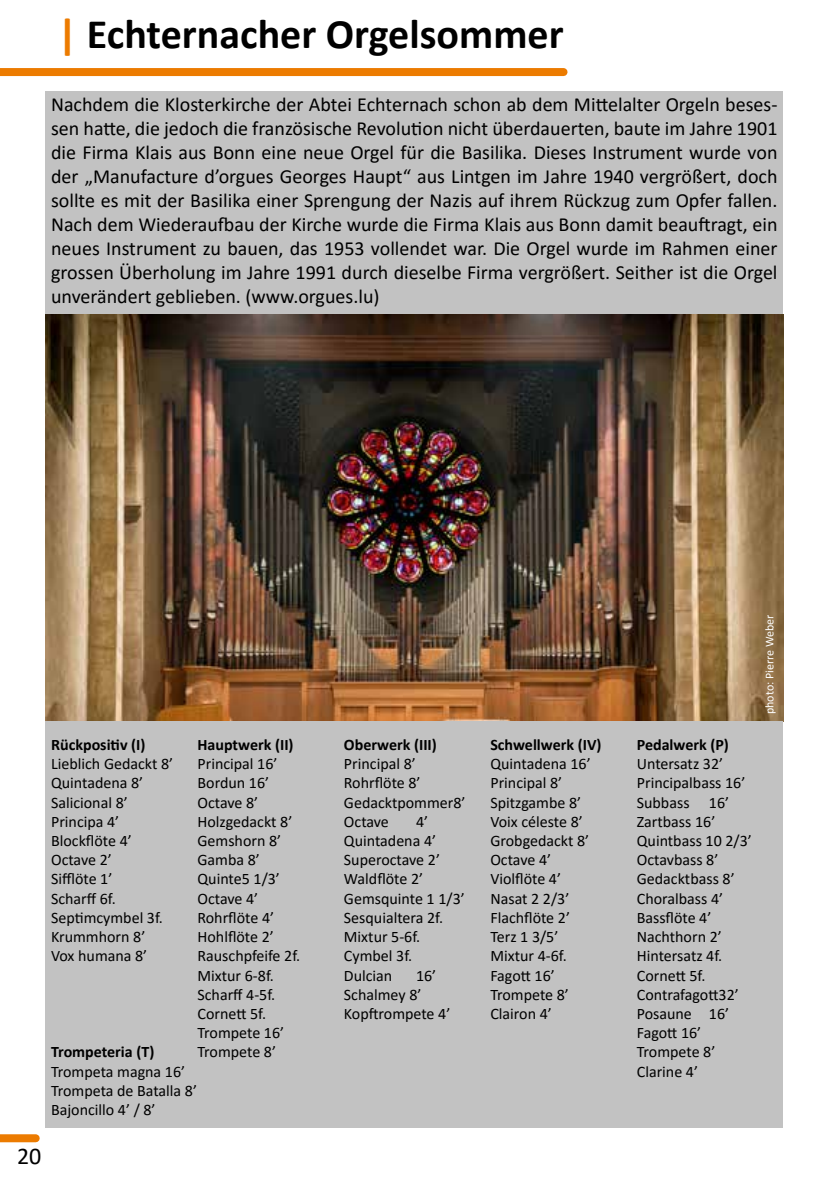
<style>
.page{position:relative;width:840px;height:1191px;background:#fff}
.page>*{position:absolute;margin:0;border:0;box-sizing:border-box;transform-origin:0 0}
.t1{font:700 42px "Calibri";color:#000}
.t2{font:24px "Calibri";color:#000}
.t3{font:20px/24px "Calibri";color:#000;text-align:justify}
.t4{font:16px/19.2px "Calibri";color:#000}
.t5{font:700 16px "Calibri";color:#000}
.t6{font:12px "Calibri";color:#fff}
.s1{color:#ec7b00}
</style>
<div class="page">
<div style="left:0;top:68px;width:563px;height:8px;background:#ec7b00"></div>
<div style="left:0;top:1134px;width:36px;height:8px;background:#ec7b00"></div>
<div style="left:45px;top:91px;width:737px;height:223px;background:#c2c2c2"></div>
<img style="left:45px;top:314px;width:737px;height:407px">
<div style="left:45px;top:721px;width:737px;height:406px;background:#c2c2c2"></div>
<h1 class="t1" style="left:57px;top:4px;width:507px"><span class="s1">|</span> Echternacher Orgelsommer</h1>
<p class="t3" style="left:51px;top:92px;width:727px">Nachdem die Klosterkirche der Abtei Echternach schon ab dem Mittelalter Orgeln beses&shy;sen hatte, die jedoch die französische Revolution nicht überdauerten, baute im Jahre 1901 die Firma Klais aus Bonn eine neue Orgel für die Basilika. Dieses Instrument wurde von der „Manufacture d’orgues Georges Haupt“ aus Lintgen im Jahre 1940 vergrößert, doch sollte es mit der Basilika einer Sprengung der Nazis auf ihrem Rückzug zum Opfer fallen.<br>Nach dem Wiederaufbau der Kirche wurde die Firma Klais aus Bonn damit beauftragt, ein neues Instrument zu bauen, das 1953 vollendet war. Die Orgel wurde im Rahmen einer grossen Überholung im Jahre 1991 durch dieselbe Firma vergrößert. Seither ist die Orgel unverändert geblieben. (www.orgues.lu)</p>
<p class="t5" style="left:51px;top:733px;width:96px">Rückpositiv (I)</p>
<p class="t4" style="left:51px;top:754px;width:124px">Lieblich Gedackt 8’<br>Quintadena 8’<br>Salicional 8’<br>Principa 4’<br>Blockflöte 4’<br>Octave 2’<br>Sifflöte 1’<br>Scharff 6f.<br>Septimcymbel 3f.<br>Krummhorn 8’<br>Vox humana 8’</p>
<p class="t5" style="left:197px;top:733px;width:97px">Hauptwerk (II)</p>
<p class="t4" style="left:197px;top:754px;width:104px">Principal 16’<br>Bordun 16’<br>Octave 8’<br>Holzgedackt 8’<br>Gemshorn 8’<br>Gamba 8’<br>Quinte5 1/3’<br>Octave 4’<br>Rohrflöte 4’<br>Hohlflöte 2’<br>Rauschpfeife 2f.<br>Mixtur 6-8f.<br>Scharff 4-5f.<br>Cornett 5f.<br>Trompete 16’<br>Trompete 8’</p>
<p class="t5" style="left:51px;top:1040px;width:105px">Trompeteria (T)</p>
<p class="t4" style="left:51px;top:1061px;width:147px">Trompeta magna 16’<br>Trompeta de Batalla 8’<br>Bajoncillo 4’ / 8’</p>
<h2 class="t2" style="left:17px;top:1139px;width:26px">20</h2>
<p class="t5" style="left:344px;top:733px;width:94px">Oberwerk (III)</p>
<p class="t4" style="left:344px;top:754px;width:123px">Principal 8’<br>Rohrflöte 8’<br>Gedacktpommer8’<br>Octave</p>
<p class="t4" style="left:344px;top:811px;width:122px;text-indent:72px">4’<br>Quintadena 4’<br>Superoctave 2’<br>Waldflöte 2’<br>Gemsquinte 1 1/3’<br>Sesquialtera 2f.<br>Mixtur 5-6f.<br>Cymbel 3f.<br>Dulcian</p>
<p class="t4" style="left:344px;top:965px;width:108px;text-indent:72px">16’<br>Schalmey 8’<br>Kopftrompete 4’</p>
<p class="t5" style="left:490px;top:733px;width:112px">Schwellwerk (IV)</p>
<p class="t4" style="left:490px;top:754px;width:102px">Quintadena 16’<br>Principal 8’<br>Spitzgambe 8’<br>Voix céleste 8’<br>Grobgedackt 8’<br>Octave 4’<br>Violflöte 4’<br>Nasat 2 2/3’<br>Flachflöte 2’<br>Terz 1 3/5’<br>Mixtur 4-6f.<br>Fagott 16’<br>Trompete 8’<br>Clairon 4’</p>
<p class="t5" style="left:636px;top:733px;width:94px">Pedalwerk (P)</p>
<p class="t4" style="left:636px;top:754px;width:116px">Untersatz 32’<br>Principalbass 16’<br>Subbass 16’<br>Zartbass 16’<br>Quintbass 10 2/3’<br>Octavbass 8’<br>Gedacktbass 8’<br>Choralbass 4’<br>Bassflöte 4’<br>Nachthorn 2’<br>Hintersatz 4f.<br>Cornett 5f.<br>Contrafagott32’<br>Posaune 16’<br>Fagott 16’<br>Trompete 8’<br>Clarine 4’</p>
<p class="t6" style="left:760px;top:714px;width:101px;rotate:-90deg">photo: Pierre Weber</p>
</div>
